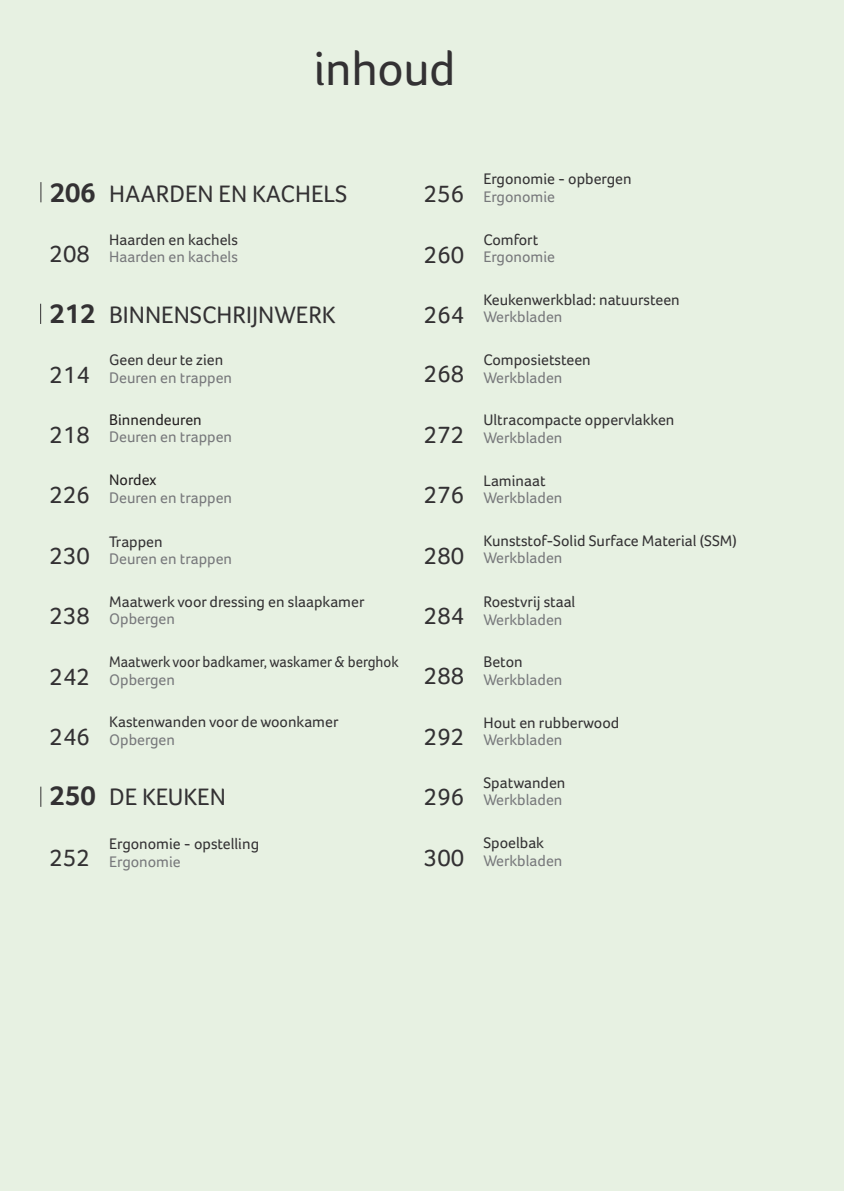
<style>
.page{position:relative;width:844px;height:1191px;background:#fff}
.page>*{position:absolute;margin:0;border:0;box-sizing:border-box;transform-origin:0 0}
.t1{font:49px "Foco";letter-spacing:-.01em;color:#333133}
.t2{font:24.5px "Foco";color:#333133}
.t3{font:15.75px "Foco";color:#333133}
.t4{font:15.75px "Foco";color:#77787b}
.t5{font:15.75px "Foco";color:#333133;scale:.93 1}
.t6{font:15.75px "Foco";color:#231f20}
.s1{font-weight:700;font-size:28px}
</style>
<div class="page">
<hr style="left:843px;top:0;width:1px;height:1191px;background:#333133">
<div style="left:0;top:0;width:843px;height:1191px;background:#e7f1e2"></div>
<svg style="left:40px;top:786px;width:1px;height:21px"></svg>
<svg style="left:40px;top:182px;width:1px;height:20px"></svg>
<svg style="left:40px;top:304px;width:1px;height:20px"></svg>
<h1 class="t1" style="left:314px;top:40px;width:143px">inhoud</h1>
<h2 class="t2" style="left:50px;top:180px;width:299px"><span class="s1">206</span> HAARDEN EN KACHELS</h2>
<h2 class="t2" style="left:50px;top:240px;width:42px">208</h2>
<p class="t3" style="left:109px;top:230px;width:130px">Haarden en kachels</p>
<p class="t4" style="left:109px;top:248px;width:130px">Haarden en kachels</p>
<h2 class="t2" style="left:49px;top:301px;width:288px"><span class="s1">212</span> BINNENSCHRIJNWERK</h2>
<h2 class="t2" style="left:50px;top:360px;width:42px">214</h2>
<h2 class="t2" style="left:50px;top:420px;width:42px">218</h2>
<h2 class="t2" style="left:50px;top:481px;width:42px">226</h2>
<h2 class="t2" style="left:50px;top:541px;width:42px">230</h2>
<h2 class="t2" style="left:50px;top:602px;width:42px">238</h2>
<h2 class="t2" style="left:50px;top:662px;width:42px">242</h2>
<h2 class="t2" style="left:50px;top:722px;width:42px">246</h2>
<p class="t3" style="left:109px;top:350px;width:115px">Geen deur te zien</p>
<p class="t4" style="left:109px;top:368px;width:124px">Deuren en trappen</p>
<p class="t6" style="left:109px;top:410px;width:94px">Binnendeuren</p>
<p class="t4" style="left:109px;top:428px;width:124px">Deuren en trappen</p>
<p class="t6" style="left:109px;top:471px;width:49px">Nordex</p>
<p class="t4" style="left:109px;top:488px;width:124px">Deuren en trappen</p>
<p class="t3" style="left:109px;top:532px;width:55px">Trappen</p>
<p class="t4" style="left:109px;top:550px;width:124px">Deuren en trappen</p>
<p class="t3" style="left:109px;top:592px;width:257px">Maatwerk voor dressing en slaapkamer</p>
<p class="t4" style="left:109px;top:609px;width:67px">Opbergen</p>
<p class="t5" style="left:109px;top:653px;width:312px">Maatwerk voor badkamer, waskamer &amp; berghok</p>
<p class="t4" style="left:109px;top:670px;width:67px">Opbergen</p>
<p class="t3" style="left:109px;top:712px;width:231px">Kastenwanden voor de woonkamer</p>
<p class="t4" style="left:109px;top:730px;width:67px">Opbergen</p>
<h2 class="t2" style="left:50px;top:783px;width:178px"><span class="s1">250</span> DE KEUKEN</h2>
<h2 class="t2" style="left:50px;top:843px;width:42px">252</h2>
<p class="t3" style="left:109px;top:835px;width:151px">Ergonomie - opstelling</p>
<p class="t4" style="left:109px;top:852px;width:73px">Ergonomie</p>
<h2 class="t2" style="left:424px;top:180px;width:42px">256</h2>
<h2 class="t2" style="left:424px;top:240px;width:42px">260</h2>
<h2 class="t2" style="left:424px;top:300px;width:42px">264</h2>
<h2 class="t2" style="left:424px;top:360px;width:42px">268</h2>
<h2 class="t2" style="left:424px;top:420px;width:42px">272</h2>
<h2 class="t2" style="left:424px;top:481px;width:42px">276</h2>
<h2 class="t2" style="left:424px;top:541px;width:42px">280</h2>
<h2 class="t2" style="left:424px;top:601px;width:42px">284</h2>
<h2 class="t2" style="left:424px;top:662px;width:42px">288</h2>
<h2 class="t2" style="left:424px;top:722px;width:42px">292</h2>
<h2 class="t2" style="left:424px;top:783px;width:42px">296</h2>
<h2 class="t2" style="left:424px;top:843px;width:42px">300</h2>
<p class="t3" style="left:483px;top:170px;width:149px">Ergonomie - opbergen</p>
<p class="t4" style="left:483px;top:188px;width:73px">Ergonomie</p>
<p class="t3" style="left:483px;top:230px;width:56px">Comfort</p>
<p class="t4" style="left:483px;top:248px;width:73px">Ergonomie</p>
<p class="t3" style="left:483px;top:290px;width:198px">Keukenwerkblad: natuursteen</p>
<p class="t4" style="left:483px;top:308px;width:80px">Werkbladen</p>
<p class="t3" style="left:483px;top:351px;width:109px">Composietsteen</p>
<p class="t4" style="left:483px;top:368px;width:80px">Werkbladen</p>
<p class="t3" style="left:483px;top:410px;width:192px">Ultracompacte oppervlakken</p>
<p class="t4" style="left:483px;top:428px;width:80px">Werkbladen</p>
<p class="t3" style="left:483px;top:471px;width:64px">Laminaat</p>
<p class="t4" style="left:483px;top:489px;width:80px">Werkbladen</p>
<p class="t3" style="left:483px;top:531px;width:255px">Kunststof-Solid Surface Material (SSM)</p>
<p class="t4" style="left:483px;top:549px;width:80px">Werkbladen</p>
<p class="t3" style="left:483px;top:593px;width:93px">Roestvrij staal</p>
<p class="t4" style="left:483px;top:610px;width:80px">Werkbladen</p>
<p class="t3" style="left:483px;top:653px;width:41px">Beton</p>
<p class="t4" style="left:483px;top:670px;width:80px">Werkbladen</p>
<p class="t3" style="left:483px;top:713px;width:137px">Hout en rubberwood</p>
<p class="t4" style="left:483px;top:731px;width:80px">Werkbladen</p>
<p class="t3" style="left:483px;top:773px;width:83px">Spatwanden</p>
<p class="t4" style="left:483px;top:791px;width:80px">Werkbladen</p>
<p class="t3" style="left:483px;top:833px;width:62px">Spoelbak</p>
<p class="t4" style="left:483px;top:851px;width:80px">Werkbladen</p>
</div>
